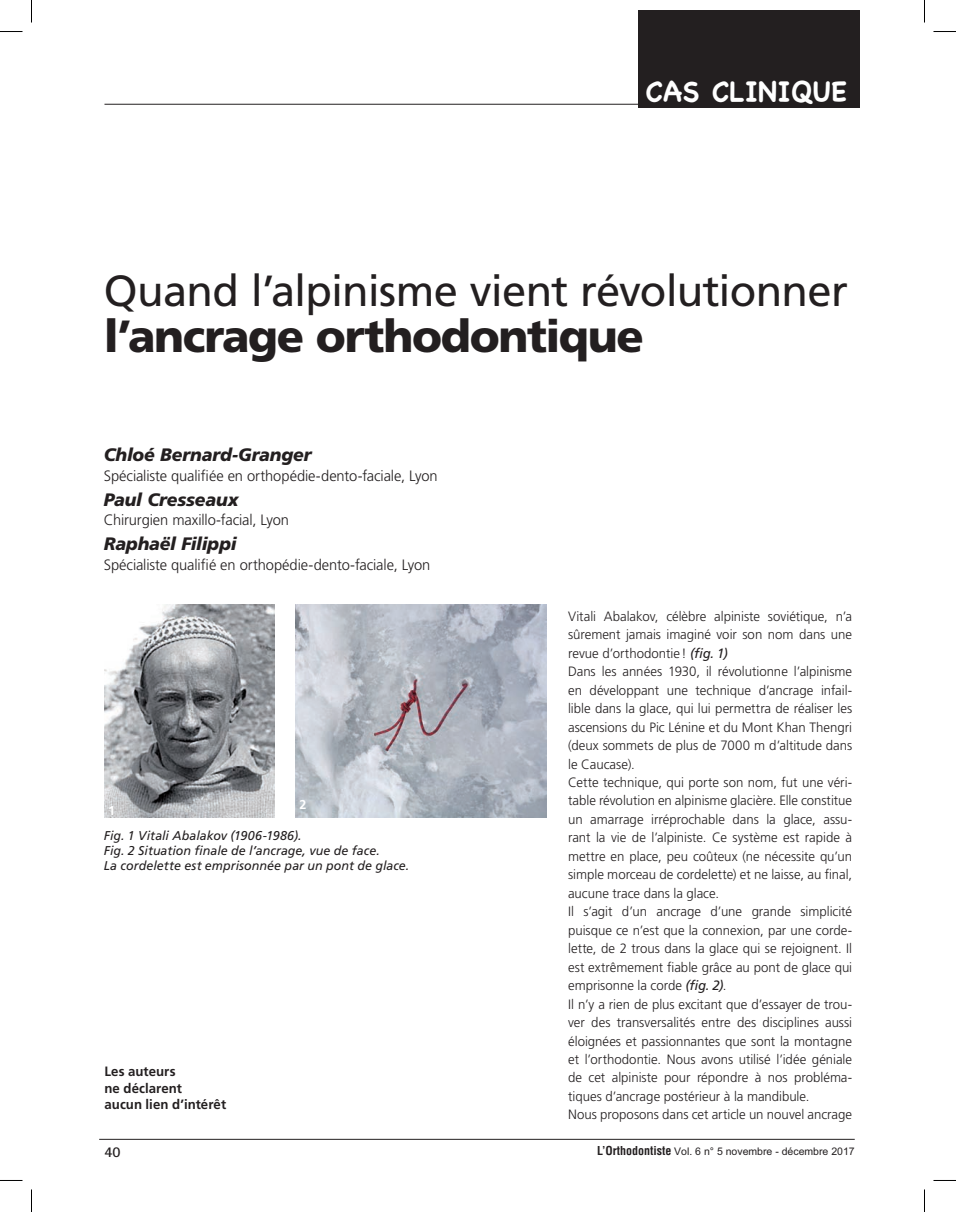
<style>
.page{position:relative;width:956px;height:1212px;background:#fff}
.page>*{position:absolute;margin:0;border:0;box-sizing:border-box;transform-origin:0 0}
.t1{font:900 45px "Frutiger";letter-spacing:-.03em;color:#231f20}
.t2{font:43.5px "Frutiger";letter-spacing:-.02em;color:#231f20}
.t3{font:700 28.5px "Chalkboard";letter-spacing:.005em;color:#fff}
.t4{font:italic 900 18px "Frutiger";letter-spacing:-.01em;color:#231f20}
.t5{font:300 15px "Frutiger";letter-spacing:-.01em;color:#231f20}
.t6{font:700 15px "Rotis Sans Serif";color:#231f20}
.t7{font:300 13.5px/18.5px "Frutiger";letter-spacing:-.005em;color:#231f20}
.t8{font:700 13.5px/16.5px "Frutiger";letter-spacing:.005em;color:#231f20}
.t9{font:italic 12.75px/15px "Frutiger";letter-spacing:.005em;color:#231f20}
.t10{font:700 12.75px "Frutiger";color:#fff}
.t11{font:10.5px "M Arial";color:#231f20}
.s1{font-weight:400;font-style:italic}
.s2{font-family:"Helvetica";font-weight:700;font-stretch:condensed;font-size:12px}
</style>
<div class="page">
<hr style="left:99px;top:1138px;width:756px;height:1px;background:#231f20">
<hr style="left:104px;top:104px;width:748px;height:1px;background:#231f20">
<div style="left:638px;top:10px;width:222px;height:98px;background:#231f20"></div>
<img style="left:104px;top:604px;width:170px;height:213px">
<img style="left:296px;top:604px;width:251px;height:213px">
<svg style="left:0;top:31px;width:22px;height:1px"></svg>
<svg style="left:933px;top:31px;width:23px;height:1px"></svg>
<svg style="left:31px;top:0;width:1px;height:22px"></svg>
<svg style="left:31px;top:1189px;width:1px;height:22px"></svg>
<svg style="left:924px;top:0;width:1px;height:22px"></svg>
<svg style="left:924px;top:1189px;width:1px;height:22px"></svg>
<h3 class="t3" style="left:646px;top:75px;width:203px">CAS CLINIQUE</h3>
<h2 class="t2" style="left:104px;top:265px;width:746px">Quand l’alpinisme vient révolutionner</h2>
<h1 class="t1" style="left:104px;top:309px;width:542px">l’ancrage orthodontique</h1>
<h3 class="t4" style="left:104px;top:444px;width:209px">Chloé Bernard-Granger</h3>
<p class="t5" style="left:104px;top:466px;width:335px">Spécialiste qualifiée en orthopédie-dento-faciale, Lyon</p>
<h3 class="t4" style="left:104px;top:488px;width:136px">Paul Cresseaux</h3>
<p class="t5" style="left:104px;top:511px;width:187px">Chirurgien maxillo-facial, Lyon</p>
<h3 class="t4" style="left:104px;top:533px;width:134px">Raphaël Filippi</h3>
<p class="t5" style="left:104px;top:555px;width:328px">Spécialiste qualifié en orthopédie-dento-faciale, Lyon</p>
<p class="t10" style="left:299px;top:796px;width:8px">2</p>
<p class="t9" style="left:104px;top:827px;width:307px">Fig. 1 Vitali Abalakov (1906-1986).<br>Fig. 2 Situation finale de l’ancrage, vue de face.<br>La cordelette est emprisonnée par un pont de glace.</p>
<p class="t10" style="left:108px;top:803px;width:8px">1</p>
<p class="t8" style="left:104px;top:1062px;width:123px">Les auteurs<br>ne déclarent<br>aucun lien d’intérêt</p>
<p class="t7" style="left:568px;top:606px;width:286px">Vitali Abalakov, célèbre alpiniste soviétique, n’a sûrement jamais imaginé voir son nom dans une revue d’orthodontie! <span class="s1">(fig. 1)<br></span>Dans les années 1930, il révolutionne l’alpinisme en développant une technique d’ancrage infail&shy;lible dans la glace, qui lui permettra de réaliser les ascensions du Pic Lénine et du Mont Khan Thengri (deux sommets de plus de 7000 m d’altitude dans le Caucase).<br>Cette technique, qui porte son nom, fut une véri&shy;table révolution en alpinisme glacière. Elle constitue un amarrage irréprochable dans la glace, assu&shy;rant la vie de l’alpiniste. Ce système est rapide à mettre en place, peu coûteux (ne nécessite qu’un simple morceau de cordelette) et ne laisse, au final, aucune trace dans la glace.<br>Il s’agit d’un ancrage d’une grande simplicité puisque ce n’est que la connexion, par une corde&shy;lette, de 2 trous dans la glace qui se rejoignent. Il est extrêmement fiable grâce au pont de glace qui emprisonne la corde <span class="s1">(fig. 2)</span>.<br>Il n’y a rien de plus excitant que d’essayer de trou&shy;ver des transversalités entre des disciplines aussi éloignées et passionnantes que sont la montagne et l’orthodontie. Nous avons utilisé l’idée géniale de cet alpiniste pour répondre à nos probléma&shy;tiques d’ancrage postérieur à la mandibule.<br>Nous proposons dans cet article un nouvel ancrage</p>
<p class="t6" style="left:104px;top:1141px;width:18px">40</p>
<p class="t11" style="left:597px;top:1144px;width:259px"><span class="s2">L’Orthodontiste</span> Vol. 6 n° 5 novembre - décembre 2017</p>
</div>
